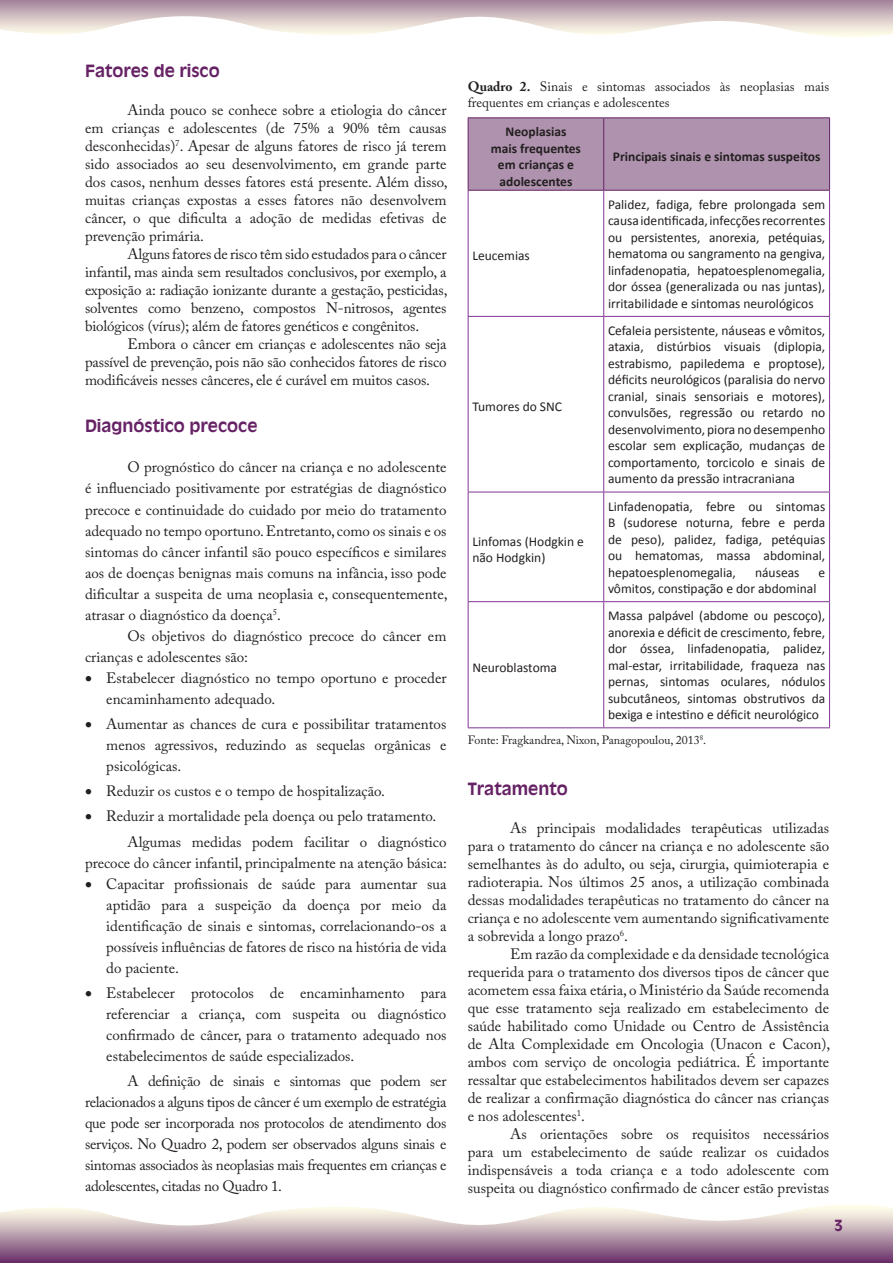
<style>
.page{position:relative;width:893px;height:1263px;background:#fff}
.page>*{position:absolute;margin:0;border:0;box-sizing:border-box;transform-origin:0 0}
.t1{font:700 16.5px "Decade S Si";color:#662265}
.t2{font:15px/18px "Adobe Caslon Pro";color:#231f20;text-align:justify}
.t3{font:700 15px "Decade S Si";color:#662265}
.t4{font:13.5px/16.5px "Calibri";color:#231f20;text-align:justify}
.t5{font:13.5px/16.2px "Adobe Caslon Pro";color:#231f20}
.t6{font:700 13.5px/16.5px "Calibri";color:#231f20;text-align:center}
.t7{font:12px "Adobe Caslon Pro";color:#231f20}
.s1{font-weight:700}
</style>
<div class="page">
<svg style="left:0;top:1205px;width:893px;height:58px"></svg>
<svg style="left:0;top:0;width:893px;height:37px"></svg>
<div style="left:469px;top:118px;width:360px;height:72px;background:#af92ae"></div>
<hr style="left:468px;top:191px;width:1px;height:125px;background:#7f3595">
<hr style="left:603px;top:191px;width:1px;height:125px;background:#7f3595">
<hr style="left:829px;top:191px;width:1px;height:125px;background:#7f3595">
<hr style="left:468px;top:316px;width:136px;height:1px;background:#7f3595">
<hr style="left:468px;top:317px;width:1px;height:175px;background:#7f3595">
<hr style="left:604px;top:316px;width:226px;height:1px;background:#7f3595">
<hr style="left:603px;top:317px;width:1px;height:175px;background:#7f3595">
<hr style="left:829px;top:317px;width:1px;height:175px;background:#7f3595">
<hr style="left:468px;top:492px;width:136px;height:1px;background:#7f3595">
<hr style="left:468px;top:492px;width:1px;height:109px;background:#7f3595">
<hr style="left:604px;top:492px;width:226px;height:1px;background:#7f3595">
<hr style="left:603px;top:492px;width:1px;height:109px;background:#7f3595">
<hr style="left:829px;top:492px;width:1px;height:109px;background:#7f3595">
<hr style="left:468px;top:601px;width:136px;height:1px;background:#7f3595">
<hr style="left:468px;top:602px;width:1px;height:125px;background:#7f3595">
<hr style="left:604px;top:601px;width:226px;height:1px;background:#7f3595">
<hr style="left:603px;top:602px;width:1px;height:125px;background:#7f3595">
<hr style="left:829px;top:602px;width:1px;height:125px;background:#7f3595">
<hr style="left:468px;top:727px;width:136px;height:1px;background:#7f3595">
<hr style="left:604px;top:727px;width:226px;height:1px;background:#7f3595">
<hr style="left:468px;top:117px;width:136px;height:1px;background:#662265">
<hr style="left:468px;top:118px;width:1px;height:72px;background:#662265">
<hr style="left:468px;top:190px;width:136px;height:1px;background:#662265">
<hr style="left:604px;top:117px;width:226px;height:1px;background:#662265">
<hr style="left:603px;top:118px;width:1px;height:72px;background:#662265">
<hr style="left:829px;top:118px;width:1px;height:72px;background:#662265">
<hr style="left:604px;top:190px;width:226px;height:1px;background:#662265">
<p class="t1" style="left:85px;top:61px;width:136px">Fatores de risco</p>
<p class="t2" style="left:85px;top:101px;width:364px;text-indent:43px">Ainda pouco se conhece sobre a etiologia do câncer em crianças e adolescentes (de 75% a 90% têm causas desconhecidas)<sup>7</sup>. Apesar de alguns fatores de risco já terem sido associados ao seu desenvolvimento, em grande parte dos casos, nenhum desses fatores está presente. Além disso, muitas crianças expostas a esses fatores não desenvolvem câncer, o que dificulta a adoção de medidas efetivas de prevenção primária.</p>
<p class="t2" style="left:85px;top:245px;width:364px;text-indent:43px">Alguns fatores de risco têm sido estudados para o câncer infantil, mas ainda sem resultados conclusivos, por exemplo, a exposição a: radiação ionizante durante a gestação, pesticidas, solventes como benzeno, compostos N-nitrosos, agentes biológicos (vírus); além de fatores genéticos e congênitos.</p>
<p class="t2" style="left:85px;top:335px;width:363px;text-indent:43px">Embora o câncer em crianças e adolescentes não seja passível de prevenção, pois não são conhecidos fatores de risco modificáveis nesses cânceres, ele é curável em muitos casos.</p>
<p class="t1" style="left:85px;top:415px;width:174px">Diagnóstico precoce</p>
<p class="t2" style="left:85px;top:457px;width:364px;line-height:21px;text-indent:43px">O prognóstico do câncer na criança e no adolescente é influenciado positivamente por estratégias de diagnóstico precoce e continuidade do cuidado por meio do tratamento adequado no tempo oportuno. Entretanto, como os sinais e os sintomas do câncer infantil são pouco específicos e similares aos de doenças benignas mais comuns na infância, isso pode dificultar a suspeita de uma neoplasia e, consequentemente, atrasar o diagnóstico da doença<sup>5</sup>.</p>
<p class="t2" style="left:85px;top:625px;width:363px;line-height:21px;text-indent:43px">Os objetivos do diagnóstico precoce do câncer em crianças e adolescentes são:</p>
<p class="t2" style="left:106px;top:667px;width:342px;line-height:21px;text-indent:-21px">• Estabelecer diagnóstico no tempo oportuno e proceder encaminhamento adequado.</p>
<p class="t2" style="left:106px;top:713px;width:342px;line-height:21px;text-indent:-21px">• Aumentar as chances de cura e possibilitar tratamentos menos agressivos, reduzindo as sequelas orgânicas e psicológicas.</p>
<p class="t2" style="left:85px;top:782px;width:302px">• Reduzir os custos e o tempo de hospitalização.</p>
<p class="t2" style="left:128px;top:803px;width:320px;line-height:25.2px;text-indent:-43px">• Reduzir a mortalidade pela doença ou pelo tratamento.<br>Algumas medidas podem facilitar o diagnóstico</p>
<p class="t2" style="left:85px;top:853px;width:363px">precoce do câncer infantil, principalmente na atenção básica:</p>
<p class="t2" style="left:106px;top:873px;width:342px;line-height:21px;text-indent:-21px">• Capacitar profissionais de saúde para aumentar sua aptidão para a suspeição da doença por meio da identificação de sinais e sintomas, correlacionando-os a possíveis influências de fatores de risco na história de vida do paciente.</p>
<p class="t2" style="left:106px;top:982px;width:342px;line-height:21px;text-indent:-21px">• Estabelecer protocolos de encaminhamento para referenciar a criança, com suspeita ou diagnóstico confirmado de câncer, para o tratamento adequado nos estabelecimentos de saúde especializados.</p>
<p class="t2" style="left:85px;top:1070px;width:363px;line-height:21px;text-indent:43px">A definição de sinais e sintomas que podem ser relacionados a alguns tipos de câncer é um exemplo de estratégia que pode ser incorporada nos protocolos de atendimento dos serviços. No Quadro 2, podem ser observados alguns sinais e sintomas associados às neoplasias mais frequentes em crianças e adolescentes, citadas no Quadro 1.</p>
<p class="t5" style="left:468px;top:78px;width:363px"><span class="s1">Quadro 2.</span> Sinais e sintomas associados às neoplasias mais frequentes em crianças e adolescentes</p>
<p class="t6" style="left:491px;top:123px;width:92px">Neoplasias mais frequentes em crianças e adolescentes</p>
<p class="t6" style="left:613px;top:148px;width:209px">Principais sinais e sintomas suspeitos</p>
<p class="t4" style="left:472px;top:248px;width:59px">Leucemias</p>
<p class="t4" style="left:472px;top:399px;width:91px">Tumores do SNC</p>
<p class="t4" style="left:472px;top:533px;width:113px">Linfomas (Hodgkin e não Hodgkin)</p>
<p class="t4" style="left:608px;top:196px;width:219px">Palidez, fadiga, febre prolongada sem causa identificada, infecções recorrentes ou persistentes, anorexia, petéquias, hematoma ou sangramento na gengiva, linfadenopatia, hepatoesplenomegalia, dor óssea (generalizada ou nas juntas), irritabilidade e sintomas neurológicos</p>
<p class="t4" style="left:608px;top:322px;width:219px">Cefaleia persistente, náuseas e vômitos, ataxia, distúrbios visuais (diplopia, estrabismo, papiledema e proptose), déficits neurológicos (paralisia do nervo cranial, sinais sensoriais e motores), convulsões, regressão ou retardo no desenvolvimento, piora no desempenho escolar sem explicação, mudanças de comportamento, torcicolo e sinais de aumento da pressão intracraniana</p>
<p class="t4" style="left:608px;top:498px;width:219px">Linfadenopatia, febre ou sintomas B (sudorese noturna, febre e perda de peso), palidez, fadiga, petéquias ou hematomas, massa abdominal, hepatoesplenomegalia,</p>
<p class="t4" style="left:755px;top:564px;width:46px">náuseas</p>
<p class="t4" style="left:819px;top:564px;width:8px">e</p>
<p class="t4" style="left:608px;top:580px;width:210px">vômitos, constipação e dor abdominal</p>
<p class="t4" style="left:608px;top:607px;width:219px">Massa palpável (abdome ou pescoço), anorexia e déficit de crescimento, febre, dor óssea, linfadenopatia, palidez, mal-estar, irritabilidade, fraqueza nas pernas, sintomas oculares, nódulos subcutâneos, sintomas obstrutivos da bexiga e intestino e déficit neurológico</p>
<p class="t7" style="left:468px;top:733px;width:240px">Fonte: Fragkandrea, Nixon, Panagopoulou, 2013<sup>8</sup>.</p>
<p class="t1" style="left:468px;top:779px;width:101px">Tratamento</p>
<p class="t2" style="left:468px;top:819px;width:363px;text-indent:43px">As principais modalidades terapêuticas utilizadas para o tratamento do câncer na criança e no adolescente são semelhantes às do adulto, ou seja, cirurgia, quimioterapia e radioterapia. Nos últimos 25 anos, a utilização combinada dessas modalidades terapêuticas no tratamento do câncer na criança e no adolescente vem aumentando significativamente a sobrevida a longo prazo<sup>6</sup>.</p>
<p class="t2" style="left:468px;top:945px;width:364px;text-indent:43px">Em razão da complexidade e da densidade tecnológica requerida para o tratamento dos diversos tipos de câncer que acometem essa faixa etária, o Ministério da Saúde recomenda que esse tratamento seja realizado em estabelecimento de saúde habilitado como Unidade ou Centro de Assistência de Alta Complexidade em Oncologia (Unacon e Cacon), ambos com serviço de oncologia pediátrica. É importante ressaltar que estabelecimentos habilitados devem ser capazes de realizar a confirmação diagnóstica do câncer nas crianças e nos adolescentes<sup>1</sup>.</p>
<p class="t2" style="left:468px;top:1125px;width:363px;text-indent:43px">As orientações sobre os requisitos necessários para um estabelecimento de saúde realizar os cuidados indispensáveis a toda criança e a todo adolescente com suspeita ou diagnóstico confirmado de câncer estão previstas</p>
<p class="t4" style="left:472px;top:659px;width:86px">Neuroblastoma</p>
<p class="t3" style="left:834px;top:1216px;width:10px">3</p>
</div>
